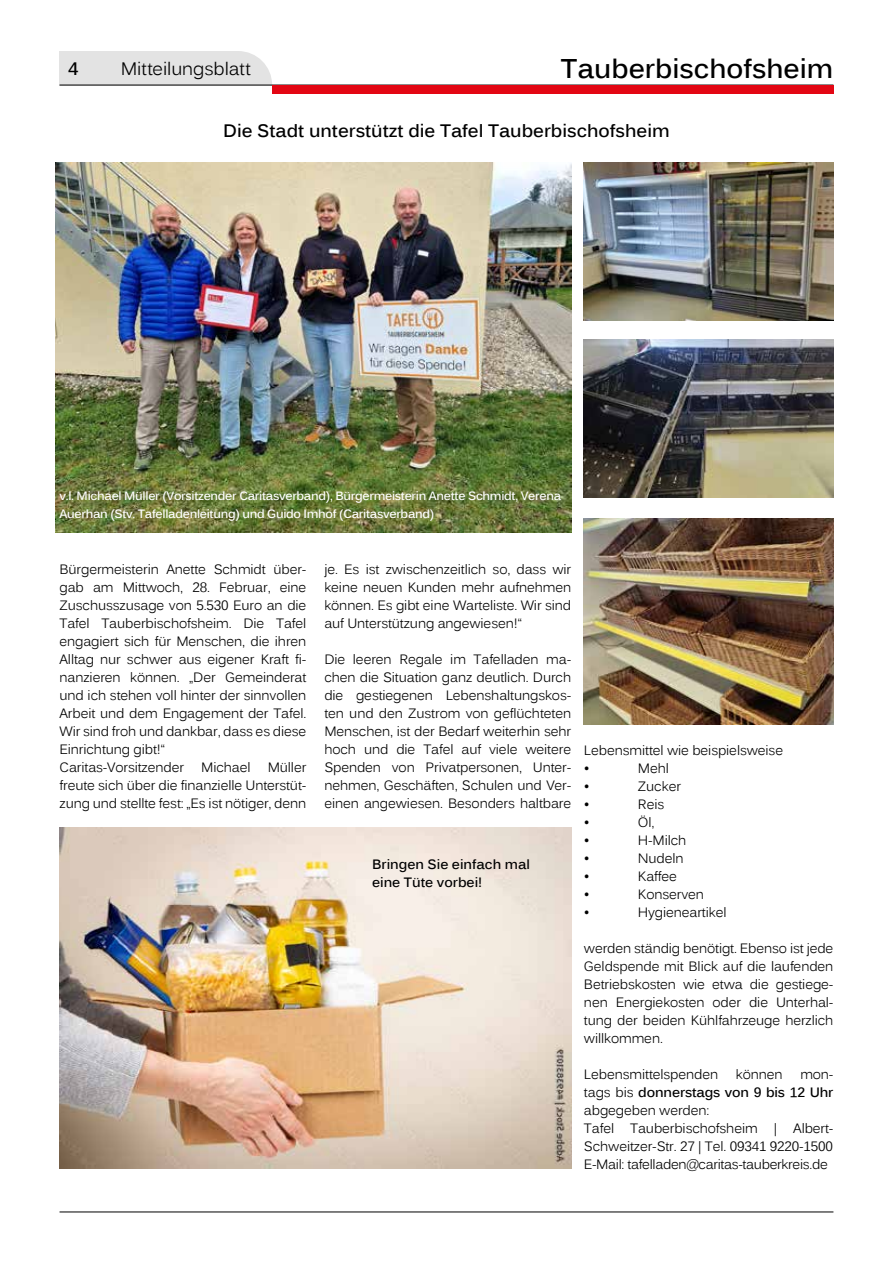
<style>
.page{position:relative;width:893px;height:1263px;background:#fff}
.page>*{position:absolute;margin:0;border:0;box-sizing:border-box;transform-origin:0 0}
.t1{font:700 27px "Kalinga";color:#000}
.t2{font:700 18px "Kalinga";color:#000}
.t3{font:18px "Kalinga";letter-spacing:-.005em;color:#000}
.t4{font:13.5px/18px "Kalinga";letter-spacing:-.01em;color:#000;text-align:justify}
.t5{font:700 13.5px/18px "Kalinga";color:#000}
.t6{font:700 12px/18px "Kalinga";letter-spacing:-.025em;color:#fff}
.s1{font-weight:700}
</style>
<div class="page">
<hr style="left:60px;top:1211px;width:773px;height:1px;background:#000">
<svg style="left:60px;top:51px;width:773px;height:43px"></svg>
<img style="left:584px;top:162px;width:249px;height:158px">
<img style="left:584px;top:339px;width:249px;height:158px">
<img style="left:584px;top:518px;width:249px;height:206px">
<img style="left:56px;top:162px;width:515px;height:370px">
<img style="left:60px;top:827px;width:511px;height:342px">
<h2 class="t2" style="left:68px;top:57px;width:12px">4</h2>
<h2 class="t3" style="left:121px;top:57px;width:132px">Mitteilungsblatt</h2>
<h1 class="t1" style="left:561px;top:51px;width:274px">Tauberbischofsheim</h1>
<h2 class="t2" style="left:223px;top:119px;width:448px">Die Stadt unterstützt die Tafel Tauberbischofsheim</h2>
<p class="t6" style="left:60px;top:488px;width:503px">v.l. Michael Müller (Vorsitzender Caritasverband), Bürgermeisterin Anette Schmidt, Verena<br>Auerhan (Stv. Tafelladenleitung) und Guido Imhof (Caritasverband)</p>
<p class="t4" style="left:60px;top:561px;width:248px;text-align:left">Bürgermeisterin Anette Schmidt über&shy;gab am Mittwoch, 28. Februar, eine Zuschusszusage von 5.530 Euro an die Tafel Tauberbischofsheim. Die Tafel engagiert sich für Menschen, die ihren Alltag nur schwer aus eigener Kraft fi&shy;nanzieren können. „Der Gemeinderat und ich stehen voll hinter der sinnvollen Arbeit und dem Engagement der Tafel.<br>Wir sind froh und dankbar, dass es diese Einrichtung gibt!“<br>Caritas-Vorsitzender</p>
<p class="t4" style="left:60px;top:759px;width:248px;text-indent:208px">Müller freute sich über die finanzielle Unterstüt&shy;zung und stellte fest: „Es ist nötiger, denn</p>
<p class="t4" style="left:201px;top:759px;width:51px">Michael</p>
<p class="t4" style="left:324px;top:561px;width:248px">je. Es ist zwischenzeitlich so, dass wir keine neuen Kunden mehr aufnehmen können. Es gibt eine Warteliste. Wir sind auf Unterstützung angewiesen!“</p>
<p class="t4" style="left:324px;top:651px;width:248px">Die leeren Regale im Tafelladen ma&shy;chen die Situation ganz deutlich. Durch die gestiegenen Lebenshaltungskos&shy;ten und den Zustrom von geflüchteten Menschen, ist der Bedarf weiterhin sehr hoch und die Tafel auf viele weitere Spenden von Privatpersonen, Unter&shy;nehmen, Geschäften, Schulen und Ver&shy;einen angewiesen. Besonders haltbare</p>
<p class="t5" style="left:372px;top:856px;width:159px">Bringen Sie einfach mal eine Tüte vorbei!</p>
<p class="t4" style="left:584px;top:742px;width:201px">Lebensmittel wie beispielsweise •</p>
<p class="t4" style="left:638px;top:760px;width:33px">Mehl</p>
<p class="t4" style="left:584px;top:778px;width:7px">•</p>
<p class="t4" style="left:638px;top:778px;width:45px">Zucker</p>
<p class="t4" style="left:584px;top:796px;width:7px">•</p>
<p class="t4" style="left:638px;top:796px;width:28px">Reis</p>
<p class="t4" style="left:584px;top:814px;width:7px">•</p>
<p class="t4" style="left:638px;top:814px;width:18px">Öl,</p>
<p class="t4" style="left:584px;top:832px;width:7px">•</p>
<p class="t4" style="left:638px;top:832px;width:50px">H-Milch</p>
<p class="t4" style="left:584px;top:850px;width:7px">•</p>
<p class="t4" style="left:638px;top:850px;width:47px">Nudeln</p>
<p class="t4" style="left:584px;top:868px;width:7px">•</p>
<p class="t4" style="left:638px;top:868px;width:41px">Kaffee</p>
<p class="t4" style="left:584px;top:886px;width:7px">•</p>
<p class="t4" style="left:638px;top:886px;width:68px">Konserven</p>
<p class="t4" style="left:584px;top:904px;width:7px">•</p>
<p class="t4" style="left:638px;top:904px;width:90px">Hygieneartikel</p>
<p class="t4" style="left:584px;top:940px;width:251px">werden ständig benötigt. Ebenso ist jede Geldspende mit Blick auf die laufenden Betriebskosten wie etwa die gestiege&shy;nen Energiekosten oder die Unterhal&shy;tung der beiden Kühlfahrzeuge herzlich willkommen.</p>
<p class="t4" style="left:584px;top:1066px;width:136px">Lebensmittelspenden</p>
<p class="t4" style="left:736px;top:1066px;width:48px">können</p>
<p class="t4" style="left:584px;top:1066px;width:251px;text-align:left;text-indent:216px">mon&shy;tags bis <span class="s1">donnerstags von 9 bis 12 Uhr </span>abgegeben werden:<br>Tafel Tauberbischofsheim | Albert-<br>Schweitzer-Str. 27 | Tel. 09341 9220-1500<br>E-Mail: tafelladen@caritas-tauberkreis.de</p>
</div>
